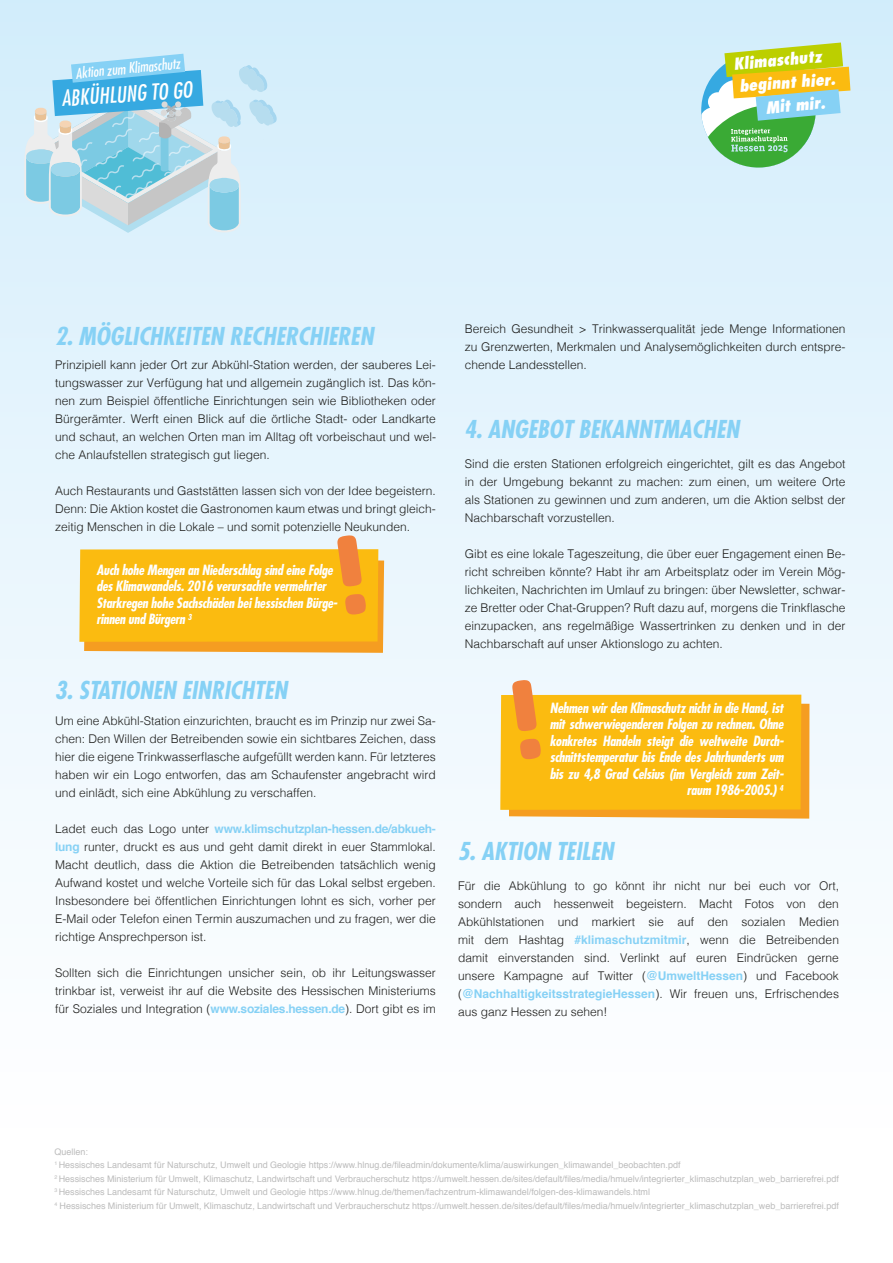
<style>
.page{position:relative;width:893px;height:1263px;background:#fff}
.page>*{position:absolute;margin:0;border:0;box-sizing:border-box;transform-origin:0 0}
.t1{font:italic 700 condensed 24px "Futura Std";color:#86d1f5}
.t2{font:italic condensed 21.6px "Futura Std";color:#fff}
.t3{font:italic 800 condensed 16.05px "Futura Std";color:#fff}
.t4{font:italic condensed 14.25px "Futura Std";color:#fff}
.t5{font:italic 700 condensed 13.8px/16.5px "Futura Std";letter-spacing:-.02em;color:#fff}
.t6{font:300 12px/18px "Helvetica";color:#1d1d1b;text-align:justify}
.t7{font:9px/13.5px "Helvetica";color:#bcbcbc}
.s1{font-weight:700;color:#86d1f5}
</style>
<div class="page">
<div style="left:0;top:0;width:893px;height:1263px;background:linear-gradient(to bottom,#d4edfb,#fff)"></div>
<svg style="left:701px;top:43px;width:149px;height:125px;background:#add08a"></svg>
<svg style="left:79px;top:535px;width:305px;height:118px;background:#f7bd32"></svg>
<svg style="left:500px;top:680px;width:309px;height:139px;background:#f8be2e"></svg>
<svg style="left:24px;top:54px;width:253px;height:179px;background:#abd8eb"></svg>
<p class="t4" style="left:75px;top:64px;width:106px;rotate:-5deg">Aktion zum Klimaschutz</p>
<h2 class="t2" style="left:61px;top:85px;width:133px;rotate:-4deg">ABKÜHLUNG TO GO</h2>
<h3 class="t3" style="left:733px;top:54px;width:90px;rotate:-5deg">Klimaschutz</h3>
<h3 class="t3" style="left:739px;top:76px;width:98px;rotate:-4deg">beginnt hier.</h3>
<h3 class="t3" style="left:765px;top:97px;width:61px;rotate:-5deg">Mit mir.</h3>
<h1 class="t1" style="left:55px;top:321px;width:320px">2. MÖGLICHKEITEN RECHERCHIEREN</h1>
<p class="t6" style="left:55px;top:355px;width:382px">Prinzipiell kann jeder Ort zur Abkühl-Station werden, der sauberes Lei&shy;tungswasser zur Verfügung hat und allgemein zugänglich ist. Das kön&shy;nen zum Beispiel öffentliche Einrichtungen sein wie Bibliotheken oder Bürgerämter. Werft einen Blick auf die örtliche Stadt- oder Landkarte und schaut, an welchen Orten man im Alltag oft vorbeischaut und wel&shy;che Anlaufstellen strategisch gut liegen.</p>
<p class="t6" style="left:55px;top:481px;width:382px">Auch Restaurants und Gaststätten lassen sich von der Idee begeistern.<br>Denn: Die Aktion kostet die Gastronomen kaum etwas und bringt gleich&shy;zeitig Menschen in die Lokale – und somit potenzielle Neukunden.</p>
<p class="t5" style="left:96px;top:562px;width:243px">Auch hohe Mengen an Niederschlag sind eine Folge des Klimawandels. 2016 verursachte vermehrter Starkregen hohe Sachschäden bei hessischen Bürge&shy;rinnen und Bürgern <sup>3</sup></p>
<h1 class="t1" style="left:55px;top:676px;width:234px">3. STATIONEN EINRICHTEN</h1>
<p class="t6" style="left:55px;top:711px;width:382px">Um eine Abkühl-Station einzurichten, braucht es im Prinzip nur zwei Sa&shy;chen: Den Willen der Betreibenden sowie ein sichtbares Zeichen, dass hier die eigene Trinkwasserflasche aufgefüllt werden kann. Für letzteres haben wir ein Logo entworfen, das am Schaufenster angebracht wird und einlädt, sich eine Abkühlung zu verschaffen.</p>
<p class="t6" style="left:55px;top:819px;width:382px">Ladet euch das Logo unter <span class="s1">www.klimschutzplan-hessen.de/abkueh&shy;lung</span> runter, druckt es aus und geht damit direkt in euer Stammlokal.<br>Macht deutlich, dass die Aktion die Betreibenden tatsächlich wenig Aufwand kostet und welche Vorteile sich für das Lokal selbst ergeben.<br>Insbesondere bei öffentlichen Einrichtungen lohnt es sich, vorher per E-Mail oder Telefon einen Termin auszumachen und zu fragen, wer die richtige Ansprechperson ist.</p>
<p class="t6" style="left:55px;top:963px;width:382px">Sollten sich die Einrichtungen unsicher sein, ob ihr Leitungswasser trinkbar ist, verweist ihr auf die Website des Hessischen Ministeriums für Soziales und Integration (<span class="s1">www.soziales.hessen.de</span>). Dort gibt es im</p>
<p class="t6" style="left:465px;top:319px;width:382px">Bereich Gesundheit &gt; Trinkwasserqualität jede Menge Informationen zu Grenzwerten, Merkmalen und Analysemöglichkeiten durch entspre&shy;chende Landesstellen.</p>
<h1 class="t1" style="left:464px;top:414px;width:276px">4. ANGEBOT BEKANNTMACHEN</h1>
<p class="t6" style="left:465px;top:453px;width:382px">Sind die ersten Stationen erfolgreich eingerichtet, gilt es das Angebot in der Umgebung bekannt zu machen: zum einen, um weitere Orte als Stationen zu gewinnen und zum anderen, um die Aktion selbst der Nachbarschaft vorzustellen.</p>
<p class="t6" style="left:465px;top:543px;width:382px">Gibt es eine lokale Tageszeitung, die über euer Engagement einen Be&shy;richt schreiben könnte? Habt ihr am Arbeitsplatz oder im Verein Mög&shy;lichkeiten, Nachrichten im Umlauf zu bringen: über Newsletter, schwar&shy;ze Bretter oder Chat-Gruppen? Ruft dazu auf, morgens die Trinkflasche einzupacken, ans regelmäßige Wassertrinken zu denken und in der Nachbarschaft auf unser Aktionslogo zu achten.</p>
<p class="t5" style="left:550px;top:700px;width:235px;text-align:right">Nehmen wir den Klimaschutz nicht in die Hand, ist mit schwerwiegenderen Folgen zu rechnen. Ohne konkretes Handeln steigt die weltweite Durch&shy;schnittstemperatur bis Ende des Jahrhunderts um bis zu 4,8 Grad Celsius (im Vergleich zum Zeit&shy;raum 1986-2005.) <sup>4</sup></p>
<h1 class="t1" style="left:458px;top:836px;width:157px">5. AKTION TEILEN</h1>
<p class="t6" style="left:458px;top:875px;width:382px">Für die Abkühlung to go könnt ihr nicht nur bei euch vor Ort, sondern auch hessenweit begeistern. Macht Fotos von den Abkühlstationen und markiert sie auf den sozialen Medien mit dem Hashtag <span class="s1">#klimaschutzmitmir</span>, wenn die Betreibenden damit einverstanden sind. Verlinkt auf euren Eindrücken gerne unsere Kampagne auf Twitter (<span class="s1">@UmweltHessen</span>) und Facebook (<span class="s1">@NachhaltigkeitsstrategieHessen</span>). Wir freuen uns, Erfrischendes aus ganz Hessen zu sehen!</p>
<p class="t7" style="left:54px;top:1145px;width:786px">Quellen:<br><sup>1</sup> Hessisches Landesamt für Naturschutz, Umwelt und Geologie https://www.hlnug.de/fileadmin/dokumente/klima/auswirkungen_klimawandel_beobachten.pdf<br><sup>2</sup> Hessisches Ministerium für Umwelt, Klimaschutz, Landwirtschaft und Verbraucherschutz https://umwelt.hessen.de/sites/default/files/media/hmuelv/integrierter_klimaschutzplan_web_barrierefrei.pdf <sup>3</sup> Hessisches Landesamt für Naturschutz, Umwelt und Geologie https://www.hlnug.de/themen/fachzentrum-klimawandel/folgen-des-klimawandels.html<br><sup>4</sup> Hessisches Ministerium für Umwelt, Klimaschutz, Landwirtschaft und Verbraucherschutz https://umwelt.hessen.de/sites/default/files/media/hmuelv/integrierter_klimaschutzplan_web_barrierefrei.pdf</p>
</div>
